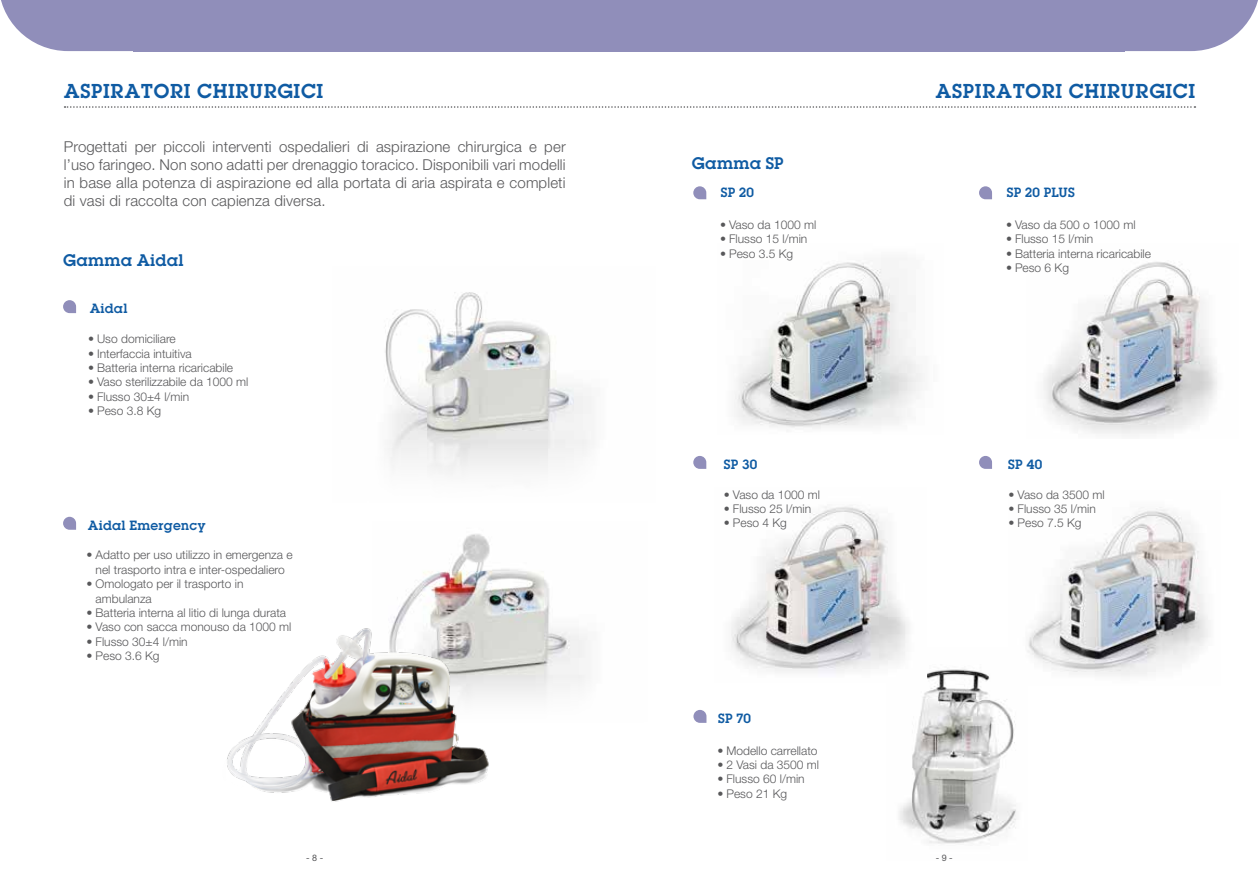
<style>
.page{position:relative;width:1259px;height:893px;background:#fff}
.page>*{position:absolute;margin:0;border:0;box-sizing:border-box;transform-origin:0 0}
.t1{font:18px "Lubalin Demi";letter-spacing:.03em;color:#0f5ba3}
.t2{font:300 15px/18px "Helvetica Neue LT Std";letter-spacing:.01em;color:#58585a;text-align:justify}
.t3{font:15px "Lubalin Demi";letter-spacing:.01em;color:#0f5ba3}
.t4{font:300 12px/14.4px "Helvetica Neue LT Std";color:#58585a;text-align:center}
.t5{font:12px "Lubalin Demi";letter-spacing:.01em;color:#0f5ba3}
.t6{font:9px "Helvetica Neue LT Std";color:#58585a}
</style>
<div class="page">
<img style="left:394px;top:534px;width:193px;height:163px">
<img style="left:385px;top:292px;width:207px;height:183px">
<img style="left:227px;top:621px;width:276px;height:181px">
<img style="left:899px;top:669px;width:117px;height:175px">
<img style="left:734px;top:262px;width:189px;height:167px">
<img style="left:1043px;top:262px;width:174px;height:172px">
<img style="left:731px;top:506px;width:195px;height:176px">
<img style="left:1008px;top:507px;width:201px;height:178px">
<svg style="left:65px;top:106px;width:1130px;height:2px"></svg>
<div style="left:133px;top:0;width:991px;height:51px;background:#908eba"></div>
<svg style="left:1124px;top:0;width:134px;height:51px;background:#9e9cc2"></svg>
<svg style="left:693px;top:186px;width:13px;height:13px"></svg>
<svg style="left:979px;top:186px;width:13px;height:13px"></svg>
<svg style="left:693px;top:456px;width:13px;height:13px"></svg>
<svg style="left:1px;top:0;width:132px;height:51px;background:#9e9cc3"></svg>
<svg style="left:63px;top:300px;width:13px;height:13px"></svg>
<svg style="left:63px;top:517px;width:13px;height:13px"></svg>
<svg style="left:693px;top:710px;width:13px;height:13px"></svg>
<svg style="left:979px;top:456px;width:13px;height:13px"></svg>
<h1 class="t1" style="left:64px;top:78px;width:261px">ASPIRATORI CHIRURGICI</h1>
<h1 class="t1" style="left:935px;top:78px;width:261px">ASPIRATORI CHIRURGICI</h1>
<p class="t2" style="left:64px;top:138px;width:503px">Progettati per piccoli interventi ospedalieri di aspirazione chirurgica e per l’uso faringeo. Non sono adatti per drenaggio toracico. Disponibili vari modelli in base alla potenza di aspirazione ed alla portata di aria aspirata e completi di vasi di raccolta con capienza diversa.</p>
<p class="t3" style="left:63px;top:250px;width:122px">Gamma Aidal</p>
<p class="t5" style="left:90px;top:300px;width:39px">Aidal</p>
<p class="t4" style="left:88px;top:331px;width:89px">• Uso domiciliare</p>
<p class="t4" style="left:88px;top:346px;width:105px">• Interfaccia intuitiva</p>
<p class="t4" style="left:88px;top:360px;width:147px">• Batteria interna ricaricabile</p>
<p class="t4" style="left:88px;top:375px;width:162px">• Vaso sterilizzabile da 1000 ml</p>
<p class="t4" style="left:88px;top:389px;width:103px">• Flusso 30±4 l/min</p>
<p class="t4" style="left:88px;top:403px;width:75px">• Peso 3.8 Kg</p>
<p class="t5" style="left:88px;top:516px;width:119px">Aidal Emergency</p>
<p class="t4" style="left:87px;top:548px;width:207px">• Adatto per uso utilizzo in emergenza e nel trasporto intra e inter-ospedaliero</p>
<p class="t4" style="left:96px;top:576px;width:149px;text-align:left;text-indent:-9px">• Omologato per il trasporto in ambulanza</p>
<p class="t4" style="left:87px;top:605px;width:201px">• Batteria interna al litio di lunga durata</p>
<p class="t4" style="left:87px;top:620px;width:206px">• Vaso con sacca monouso da 1000 ml</p>
<p class="t4" style="left:87px;top:634px;width:103px">• Flusso 30±4 l/min</p>
<p class="t4" style="left:87px;top:648px;width:75px">• Peso 3.6 Kg</p>
<p class="t3" style="left:692px;top:152px;width:93px">Gamma SP</p>
<p class="t5" style="left:721px;top:184px;width:35px">SP 20</p>
<p class="t5" style="left:1007px;top:184px;width:70px">SP 20 PLUS</p>
<p class="t4" style="left:720px;top:217px;width:98px">• Vaso da 1000 ml</p>
<p class="t4" style="left:720px;top:231px;width:89px">• Flusso 15 l/min</p>
<p class="t4" style="left:720px;top:246px;width:75px">• Peso 3.5 Kg</p>
<p class="t5" style="left:724px;top:456px;width:35px">SP 30</p>
<p class="t4" style="left:724px;top:487px;width:98px">• Vaso da 1000 ml</p>
<p class="t4" style="left:724px;top:501px;width:89px">• Flusso 25 l/min</p>
<p class="t4" style="left:724px;top:516px;width:65px">• Peso 4 Kg</p>
<p class="t5" style="left:718px;top:710px;width:34px">SP 70</p>
<p class="t4" style="left:717px;top:743px;width:102px">• Modello carrellato</p>
<p class="t4" style="left:717px;top:757px;width:103px">• 2 Vasi da 3500 ml</p>
<p class="t4" style="left:717px;top:772px;width:89px">• Flusso 60 l/min</p>
<p class="t4" style="left:717px;top:786px;width:71px">• Peso 21 Kg</p>
<p class="t4" style="left:1006px;top:217px;width:131px">• Vaso da 500 o 1000 ml</p>
<p class="t4" style="left:1006px;top:231px;width:89px">• Flusso 15 l/min</p>
<p class="t4" style="left:1006px;top:246px;width:147px">• Batteria interna ricaricabile</p>
<p class="t4" style="left:1006px;top:260px;width:65px">• Peso 6 Kg</p>
<p class="t5" style="left:1008px;top:456px;width:36px">SP 40</p>
<p class="t4" style="left:1008px;top:487px;width:98px">• Vaso da 3500 ml</p>
<p class="t4" style="left:1008px;top:501px;width:89px">• Flusso 35 l/min</p>
<p class="t4" style="left:1008px;top:516px;width:75px">• Peso 7.5 Kg</p>
<p class="t6" style="left:306px;top:853px;width:19px">- 8 -</p>
<p class="t6" style="left:935px;top:853px;width:19px">- 9 -</p>
</div>
